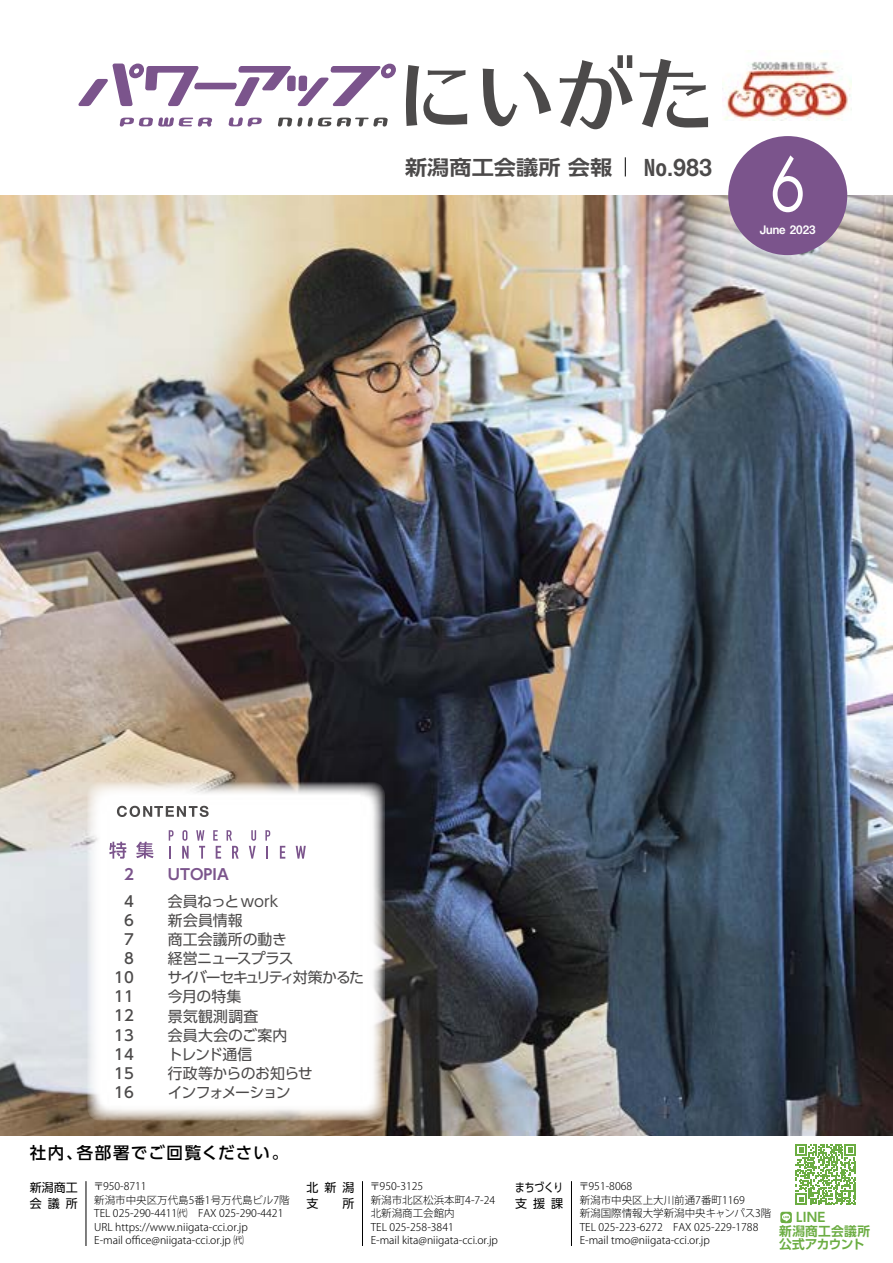
<style>
.page{position:relative;width:893px;height:1263px;background:#fff}
.page>*{position:absolute;margin:0;border:0;box-sizing:border-box;transform-origin:0 0}
.t1{font:23.4px "Midashi Go Pr 6 N MB31";color:#4c4a4a}
.t2{font:700 20.25px "UD Shin Go Pr 6 N De";color:#4c4a4a;scale:1.1 1}
.t3{font:500 16.5px "UD Shin Go Pro";letter-spacing:.09em;color:#000}
.t4{font:14.85px/19.2px "UD Shin Go Pr 6 N";letter-spacing:-.03em;color:#4c4a4a}
.t5{font:500 14.85px/19.2px "UD Shin Go Pr 6 N";color:#4c4a4a;text-align:right}
.t6{font:700 14.85px "UD Shin Go Pr 6 N De";color:#7b548c}
.t7{font:700 12.75px/13.5px "UD Shin Go Pr 6 N De";letter-spacing:.005em;color:#6cad43}
.t8{font:12px/16.5px "UD Shin Go Pro";color:#000}
.t9{font:12px/16.5px "UD Shin Go Pro";color:#000;scale:.8 1}
.t10{font:11.7px "Midashi Go Pr 6 N MB31";color:#fff}
.t11{font:300 10.5px/13.5px "Koz Go Pro";color:#000}
</style>
<div class="page">
<svg style="left:406px;top:65px;width:61px;height:61px"></svg>
<svg style="left:483px;top:69px;width:68px;height:57px"></svg>
<svg style="left:560px;top:55px;width:73px;height:74px"></svg>
<svg style="left:640px;top:59px;width:68px;height:69px"></svg>
<img style="left:723px;top:61px;width:128px;height:59px">
<svg style="left:625px;top:157px;width:1px;height:19px"></svg>
<hr style="left:86px;top:1181px;width:1px;height:65px;background:#000">
<hr style="left:362px;top:1181px;width:1px;height:65px;background:#000">
<hr style="left:571px;top:1181px;width:1px;height:65px;background:#000">
<svg style="left:78px;top:63px;width:318px;height:64px"></svg>
<svg style="left:780px;top:1144px;width:76px;height:80px"></svg>
<img style="left:0;top:196px;width:893px;height:939px">
<div style="left:87px;top:782px;width:298px;height:338px;background:#fff;border-radius:13px"></div>
<svg style="left:117px;top:806px;width:92px;height:11px"></svg>
<svg style="left:109px;top:842px;width:17px;height:17px"></svg>
<svg style="left:136px;top:842px;width:18px;height:16px"></svg>
<svg style="left:169px;top:830px;width:5px;height:29px"></svg>
<svg style="left:182px;top:830px;width:7px;height:29px"></svg>
<svg style="left:196px;top:830px;width:9px;height:29px"></svg>
<svg style="left:213px;top:830px;width:8px;height:29px"></svg>
<svg style="left:227px;top:830px;width:12px;height:29px"></svg>
<svg style="left:249px;top:830px;width:7px;height:29px"></svg>
<svg style="left:265px;top:830px;width:5px;height:29px"></svg>
<svg style="left:280px;top:846px;width:5px;height:13px"></svg>
<svg style="left:296px;top:846px;width:10px;height:13px"></svg>
<div style="left:728px;top:136px;width:119px;height:119px;background:#7b548c;border-radius:50%"></div>
<svg style="left:773px;top:155px;width:30px;height:57px"></svg>
<h2 class="t2" style="left:405px;top:150px;width:190px">新潟商工会議所 会報</h2>
<h1 class="t1" style="left:644px;top:148px;width:70px">No.983</h1>
<p class="t10" style="left:760px;top:220px;width:57px">June 2023</p>
<h3 class="t6" style="left:124px;top:862px;width:11px">2</h3>
<h3 class="t6" style="left:168px;top:862px;width:62px">UTOPIA</h3>
<h3 class="t5" style="left:114px;top:891px;width:21px">4<br>6<br>7<br>8<br>10<br>11<br>12<br>13<br>14<br>15<br>16</h3>
<h3 class="t4" style="left:168px;top:891px;width:198px">会員ねっとwork<br>新会員情報<br>商工会議所の動き<br>経営ニュースプラス<br>サイバーセキュリティ対策かるた今月の特集<br>景気観測調査<br>会員大会のご案内<br>トレンド通信<br>行政等からのお知らせ<br>インフォメーション</h3>
<h3 class="t3" style="left:30px;top:1139px;width:260px">社内、各部署でご回覧ください。</h3>
<p class="t11" style="left:93px;top:1180px;width:198px">〒950-8711<br>新潟市中央区万代島5番1号万代島ビル7階<br>TEL 025-290-4411㈹　FAX 025-290-4421<br>URL https://www.niigata-cci.or.jp<br>E-mail office@niigata-cci.or.jp ㈹</p>
<p class="t9" style="left:515px;top:1178px;width:61px">まちづくり支援課</p>
<p class="t8" style="left:30px;top:1178px;width:49px">新潟商工会議所</p>
<p class="t11" style="left:370px;top:1180px;width:130px">〒950-3125<br>新潟市北区松浜本町4-7-24北新潟商工会館内<br>TEL 025-258-3841<br>E-mail kita@niigata-cci.or.jp</p>
<p class="t8" style="left:307px;top:1178px;width:49px">北新潟支　　所</p>
<p class="t11" style="left:579px;top:1180px;width:194px">〒951-8068<br>新潟市中央区上大川前通7番町1169<br>新潟国際情報大学新潟中央キャンパス3階<br>TEL 025-223-6272　FAX 025-229-1788<br>E-mail tmo@niigata-cci.or.jp</p>
<p class="t7" style="left:779px;top:1210px;width:92px;text-indent:17px">LINE<br>新潟商工会議所公式アカウント</p>
</div>
